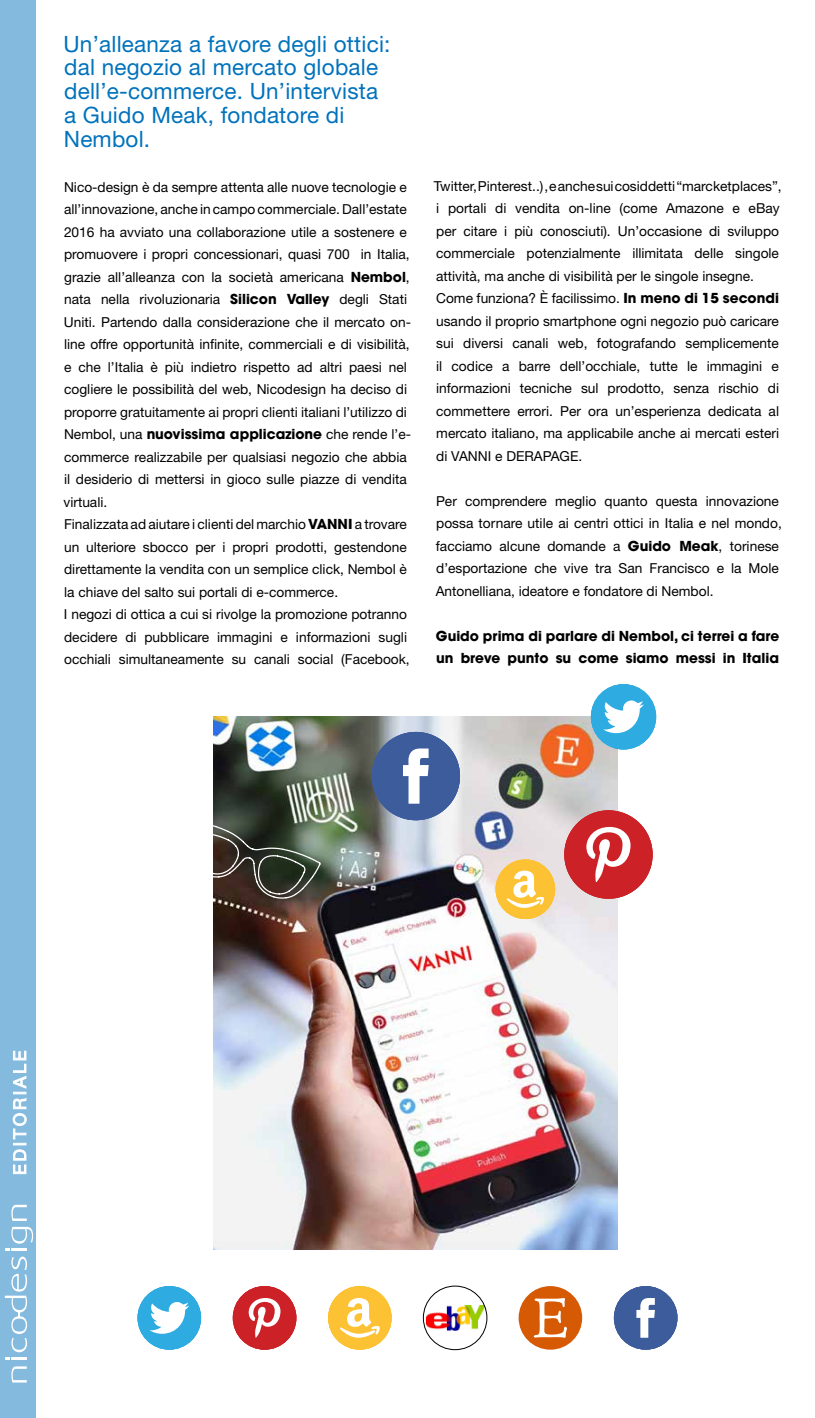
<style>
.page{position:relative;width:815px;height:1418px;background:#fff}
.page>*{position:absolute;margin:0;border:0;box-sizing:border-box;transform-origin:0 0}
.t1{font:22.5px/23.8px "Helvetica Neue LT Pro";letter-spacing:.01em;color:#0072bc}
.t2{font:13.75px/22.5px "Helvetica Neue LT Pro";color:#000}
.t3{font:700 13.75px/22.5px "Avant Garde LT";color:#000}
.s1{font-family:"Avant Garde LT";font-weight:700}
</style>
<div class="page">
<div style="left:0;top:0;width:36px;height:1417px;background:#83bade"></div>
<svg style="left:13px;top:1050px;width:14px;height:123px"></svg>
<svg style="left:11px;top:1366px;width:16px;height:16px"></svg>
<svg style="left:11px;top:1204px;width:16px;height:16px"></svg>
<svg style="left:5px;top:1226px;width:28px;height:24px"></svg>
<svg style="left:5px;top:1256px;width:22px;height:103px"></svg>
<div style="left:233px;top:1285px;width:63px;height:64px;background:#cc2126;border-radius:50%"></div>
<svg style="left:249px;top:1298px;width:31px;height:39px"></svg>
<div style="left:614px;top:1285px;width:63px;height:64px;background:#3d5c9c;border-radius:50%"></div>
<svg style="left:636px;top:1298px;width:19px;height:39px"></svg>
<div style="left:138px;top:1285px;width:63px;height:64px;background:#2eabe0;border-radius:50%"></div>
<svg style="left:149px;top:1302px;width:40px;height:31px"></svg>
<div style="left:328px;top:1285px;width:64px;height:64px;background:#fcc233;border-radius:50%"></div>
<svg style="left:340px;top:1298px;width:40px;height:39px"></svg>
<div style="left:519px;top:1285px;width:63px;height:64px;background:#d65903;border-radius:50%"></div>
<svg style="left:533px;top:1298px;width:34px;height:40px"></svg>
<img style="left:426px;top:1304px;width:61px;height:26px">
<div style="left:423px;top:1285px;width:64px;height:64px;border:1px solid #000;border-radius:50%"></div>
<img style="left:214px;top:716px;width:404px;height:533px">
<svg style="left:213px;top:819px;width:109px;height:80px;background:#474a3e"></svg>
<div style="left:564px;top:810px;width:89px;height:88px;background:#cc2126;border-radius:50%"></div>
<svg style="left:586px;top:827px;width:45px;height:55px"></svg>
<div style="left:372px;top:732px;width:88px;height:88px;background:#3d5c9c;border-radius:50%"></div>
<svg style="left:403px;top:748px;width:26px;height:55px"></svg>
<div style="left:591px;top:684px;width:65px;height:65px;background:#2eabe0;border-radius:50%"></div>
<svg style="left:603px;top:700px;width:41px;height:33px"></svg>
<div style="left:496px;top:859px;width:59px;height:60px;background:#fcc233;border-radius:50%"></div>
<svg style="left:507px;top:870px;width:37px;height:37px"></svg>
<h1 class="t1" style="left:64px;top:31px;width:328px">Un’alleanza a favore degli ottici: dal negozio al mercato globale dell’e-commerce. Un’intervista a Guido Meak, fondatore di<br>Nembol.</h1>
<p class="t2" style="left:63px;top:175px;width:349px">Nico-design è da sempre attenta alle nuove tecnologie e all’innovazione, anche in campo commerciale. Dall’estate 2016 ha avviato una collaborazione utile a sostenere e promuovere i propri concessionari, quasi 700 in Italia, grazie all’alleanza con la società americana <span class="s1">Nembol</span>, nata nella rivoluzionaria <span class="s1">Silicon Valley</span> degli Stati Uniti. Partendo dalla considerazione che il mercato on&shy;line offre opportunità infinite, commerciali e di visibilità, e che l’Italia è più indietro rispetto ad altri paesi nel cogliere le possibilità del web, Nicodesign ha deciso di proporre gratuitamente ai propri clienti italiani l’utilizzo di Nembol, una <span class="s1">nuovissima applicazione</span> che rende l’e&shy;commerce realizzabile per qualsiasi negozio che abbia il desiderio di mettersi in gioco sulle piazze di vendita virtuali.<br>Finalizzata ad aiutare i clienti del marchio <span class="s1">VANNI</span> a trovare un ulteriore sbocco per i propri prodotti, gestendone direttamente la vendita con un semplice click, Nembol è la chiave del salto sui portali di e-commerce.<br>I negozi di ottica a cui si rivolge la promozione potranno decidere di pubblicare immagini e informazioni sugli occhiali simultaneamente su canali social (Facebook,</p>
<p class="t2" style="left:434px;top:174px;width:349px">Twitter, Pinterest..) , e anche sui cosiddetti “marcketplaces”, i portali di vendita on-line (come Amazone e eBay per citare i più conosciuti). Un’occasione di sviluppo commerciale potenzialmente illimitata delle singole attività, ma anche di visibilità per le singole insegne.<br>Come funziona? È facilissimo. <span class="s1">In meno di 15 secondi </span>usando il proprio smartphone ogni negozio può caricare sui diversi canali web, fotografando semplicemente il codice a barre dell’occhiale, tutte le immagini e informazioni tecniche sul prodotto, senza rischio di commettere errori. Per ora un’esperienza dedicata al mercato italiano, ma applicabile anche ai mercati esteri di VANNI e DERAPAGE.</p>
<p class="t2" style="left:436px;top:489px;width:348px">Per comprendere meglio quanto questa innovazione possa tornare utile ai centri ottici in Italia e nel mondo, facciamo alcune domande a <span class="s1">Guido Meak</span>, torinese d’esportazione che vive tra San Francisco e la Mole Antonelliana, ideatore e fondatore di Nembol.</p>
<p class="t3" style="left:436px;top:624px;width:345px">Guido prima di parlare di Nembol, ci terrei a fare un breve punto su come siamo messi in Italia</p>
</div>
